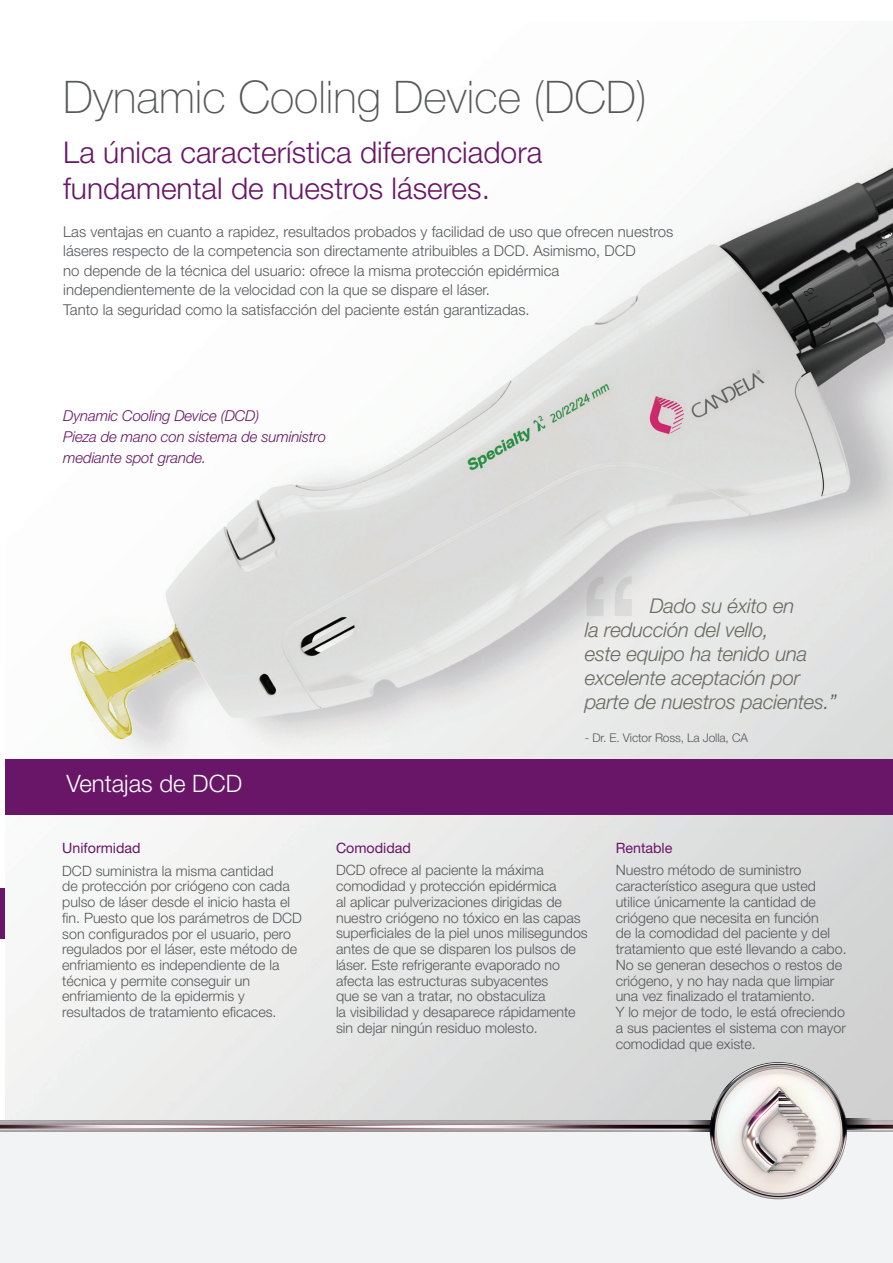
<style>
.page{position:relative;width:893px;height:1263px;background:#fff}
.page>*{position:absolute;margin:0;border:0;box-sizing:border-box;transform-origin:0 0}
.t1{font:100 45px "Helvetica Neue LT Pro";color:#57585a}
.t2{font:300 30px/36px "Helvetica Neue LT Pro";color:#691668}
.t3{font:300 24px "Helvetica Neue LT Pro";color:#fff}
.t4{font:italic 300 20.4px/24px "Helvetica Neue";letter-spacing:-.01em;color:#6a6a61}
.t5{font:300 15px/19.5px "Helvetica Neue LT Pro";color:#57585a}
.t6{font:italic 300 15px/21px "Helvetica Neue";letter-spacing:-.01em;color:#691668}
.t7{font:300 14.25px/15.8px "Helvetica Neue LT Pro";color:#57585a}
.t8{font:14.25px "Helvetica Neue LT Std";color:#691668}
.t9{font:300 12px "Helvetica Neue LT Pro";letter-spacing:-.01em;color:#57585a}
.s1{color:#57585a}
</style>
<div class="page">
<svg style="left:0;top:888px;width:5px;height:50px"></svg>
<img style="left:6px;top:133px;width:887px;height:987px">
<div style="left:4px;top:1130px;width:889px;height:133px;background:#f2f3f4"></div>
<div style="left:6px;top:759px;width:887px;height:55px;background:#691668"></div>
<img style="left:0;top:1120px;width:893px;height:12px">
<svg style="left:666px;top:1120px;width:45px;height:12px"></svg>
<svg style="left:846px;top:1118px;width:47px;height:11px"></svg>
<img style="left:710px;top:1062px;width:137px;height:137px;border-radius:69px">
<h1 class="t1" style="left:63px;top:70px;width:585px">Dynamic Cooling Device (DCD)</h1>
<h2 class="t2" style="left:63px;top:134px;width:481px">La única característica diferenciadora fundamental de nuestros láseres.</h2>
<p class="t5" style="left:63px;top:221px;width:612px">Las ventajas en cuanto a rapidez, resultados probados y facilidad de uso que ofrecen nuestros láseres respecto de la competencia son directamente atribuibles a DCD. Asimismo, DCD<br>no depende de la técnica del usuario: ofrece la misma protección epidérmica independientemente de la velocidad con la que se dispare el láser.<br>Tanto la seguridad como la satisfacción del paciente están garantizadas.</p>
<p class="t6" style="left:63px;top:405px;width:264px">Dynamic Cooling Device (DCD)<br>Pieza de mano con sistema de suministro mediante spot grande.</p>
<h3 class="t3" style="left:66px;top:769px;width:177px">Ventajas de DCD</h3>
<p class="t8" style="left:62px;top:839px;width:80px">Uniformidad</p>
<p class="t7" style="left:62px;top:862px;width:241px">DCD suministra la misma cantidad<br>de protección por criógeno con cada pulso de láser desde el inicio hasta el fin. Puesto que los parámetros de DCD son configurados por el usuario, pero regulados por el láser, este método de enfriamiento es independiente de la técnica y permite conseguir un enfriamiento de la epidermis y resultados de tratamiento eficaces.</p>
<h3 class="t4" style="left:585px;top:593px;width:254px;text-indent:65px">Dado su éxito en<br>la reducción del vello,<br>este equipo ha tenido una excelente aceptación por parte de nuestros pacientes<span class="s1">.”</span></h3>
<p class="t9" style="left:585px;top:731px;width:165px">- Dr. E. Victor Ross, La Jolla, CA</p>
<p class="t8" style="left:336px;top:839px;width:76px">Comodidad</p>
<p class="t7" style="left:336px;top:862px;width:253px">DCD ofrece al paciente la máxima comodidad y protección epidérmica<br>al aplicar pulverizaciones dirigidas de nuestro criógeno no tóxico en las capas superficiales de la piel unos milisegundos antes de que se disparen los pulsos de láser. Este refrigerante evaporado no afecta las estructuras subyacentes<br>que se van a tratar, no obstaculiza<br>la visibilidad y desaparece rápidamente sin dejar ningún residuo molesto.</p>
<p class="t8" style="left:616px;top:839px;width:58px">Rentable</p>
<p class="t7" style="left:616px;top:862px;width:232px">Nuestro método de suministro característico asegura que usted utilice únicamente la cantidad de criógeno que necesita en función<br>de la comodidad del paciente y del tratamiento que esté llevando a cabo.<br>No se generan desechos o restos de criógeno, y no hay nada que limpiar una vez finalizado el tratamiento.<br>Y lo mejor de todo, le está ofreciendo a sus pacientes el sistema con mayor comodidad que existe.</p>
</div>
